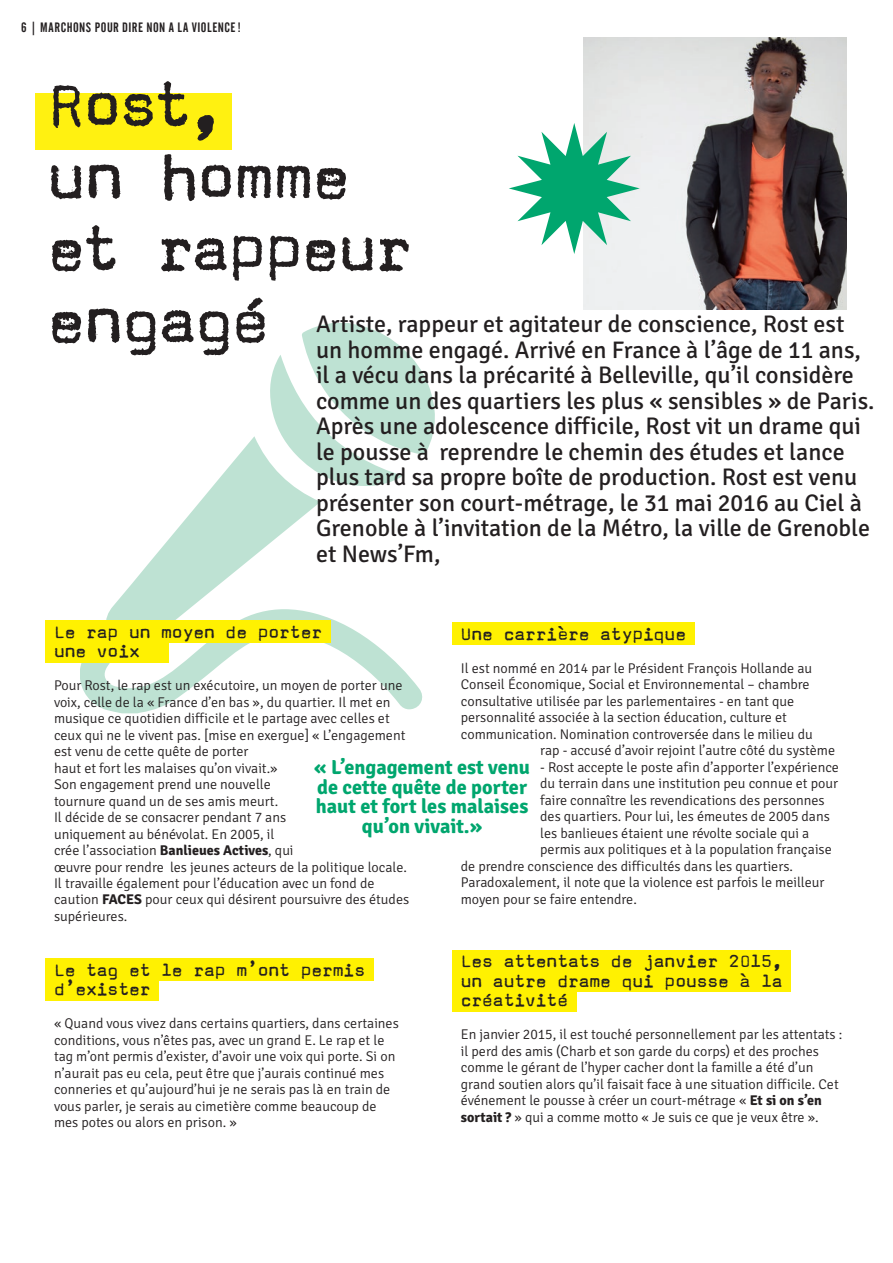
<style>
.page{position:relative;width:893px;height:1263px;background:#fff}
.page>*{position:absolute;margin:0;border:0;box-sizing:border-box;transform-origin:0 0}
.t1{font:70.5px/72px "Magda";letter-spacing:-.03em;color:#231f20}
.t2{font:24px/25.5px "Signika";color:#231f20}
.t3{font:700 20.25px/19.5px "Signika";color:#00a66e;text-align:center}
.t4{font:19.5px/19.5px "Magda";color:#231f20}
.t5{font:300 14.1px/16.5px "Signika";color:#231f20}
.t6{font:13.5px "Alternate Gothic No 2 BT";letter-spacing:.035em;color:#231f20}
.s1{font-weight:700}
</style>
<div class="page">
<div style="left:45px;top:959px;width:329px;height:22px;background:#fff101"></div>
<div style="left:45px;top:978px;width:114px;height:23px;background:#fff101"></div>
<div style="left:35px;top:93px;width:197px;height:57px;background:#fff111"></div>
<img style="left:584px;top:38px;width:262px;height:272px">
<div style="left:452px;top:623px;width:242px;height:22px;background:#fff101"></div>
<div style="left:452px;top:950px;width:339px;height:22px;background:#fff101"></div>
<div style="left:452px;top:969px;width:339px;height:23px;background:#fff101"></div>
<div style="left:452px;top:989px;width:125px;height:22px;background:#fff101"></div>
<svg style="left:80px;top:436px;width:343px;height:277px"></svg>
<svg style="left:268px;top:323px;width:167px;height:163px"></svg>
<div style="left:45px;top:620px;width:286px;height:23px;background:#fff101"></div>
<div style="left:45px;top:640px;width:124px;height:22px;background:#fff101"></div>
<div style="left:583px;top:121px;width:57px;height:133px;background:#ebeced"></div>
<p class="t6" style="left:21px;top:19px;width:221px">6 | MARCHONS POUR DIRE NON A LA VIOLENCE !</p>
<h1 class="t1" style="left:47px;top:68px;width:368px">Rost,<br>un homme et rappeur engagé</h1>
<p class="t2" style="left:316px;top:312px;width:560px">Artiste, rappeur et agitateur de conscience, Rost est un homme engagé. Arrivé en France à l’âge de 11 ans, il a vécu dans la précarité à Belleville, qu’il considère comme un des quartiers les plus « sensibles » de Paris.<br>Après une adolescence difficile, Rost vit un drame qui le pousse à reprendre le chemin des études et lance plus tard sa propre boîte de production. Rost est venu présenter son court-métrage, le 31 mai 2016 au Ciel à Grenoble à l’invitation de la Métro, la ville de Grenoble et News’Fm,</p>
<h3 class="t4" style="left:54px;top:621px;width:270px">Le rap un moyen de porter une voix</h3>
<p class="t5" style="left:54px;top:677px;width:357px">Pour Rost, le rap est un exécutoire, un moyen de porter une voix, celle de la « France d’en bas », du quartier. Il met en musique ce quotidien difficile et le partage avec celles et ceux qui ne le vivent pas. [mise en exergue] « L’engagement est venu de cette quête de porter<br>haut et fort les malaises qu’on vivait.»<br>Son engagement prend une nouvelle<br>tournure quand un de ses amis meurt.<br>Il décide de se consacrer pendant 7 ans<br>uniquement au bénévolat. En 2005, il<br>crée l’association <span class="s1">Banlieues Actives</span>, qui<br>œuvre pour rendre les jeunes acteurs de la politique locale.<br>Il travaille également pour l’éducation avec un fond de caution <span class="s1">FACES</span> pour ceux qui désirent poursuivre des études supérieures.</p>
<h3 class="t4" style="left:461px;top:624px;width:227px">Une carrière atypique</h3>
<p class="t5" style="left:461px;top:660px;width:353px">Il est nommé en 2014 par le Président François Hollande au</p>
<p class="t5" style="left:461px;top:676px;width:350px">Conseil Économique, Social et Environnemental – chambre</p>
<p class="t5" style="left:461px;top:693px;width:335px">consultative utilisée par les parlementaires - en tant que</p>
<p class="t5" style="left:461px;top:709px;width:328px">personnalité associée à la section éducation, culture et</p>
<p class="t5" style="left:461px;top:726px;width:354px">communication. Nomination controversée dans le milieu du</p>
<p class="t5" style="left:540px;top:742px;width:296px">rap - accusé d’avoir rejoint l’autre côté du système</p>
<p class="t5" style="left:540px;top:759px;width:300px">- Rost accepte le poste afin d’apporter l’expérience</p>
<p class="t5" style="left:540px;top:775px;width:300px">du terrain dans une institution peu connue et pour</p>
<p class="t5" style="left:540px;top:792px;width:286px">faire connaître les revendications des personnes</p>
<p class="t5" style="left:540px;top:808px;width:291px">des quartiers. Pour lui, les émeutes de 2005 dans</p>
<p class="t5" style="left:540px;top:825px;width:271px">les banlieues étaient une révolte sociale qui a</p>
<p class="t5" style="left:540px;top:841px;width:293px">permis aux politiques et à la population française</p>
<p class="t5" style="left:461px;top:858px;width:334px">de prendre conscience des difficultés dans les quartiers.</p>
<p class="t5" style="left:461px;top:874px;width:365px">Paradoxalement, il note que la violence est parfois le meilleur</p>
<p class="t5" style="left:461px;top:891px;width:178px">moyen pour se faire entendre.</p>
<h3 class="t3" style="left:314px;top:758px;width:217px">« L’engagement est venu de cette quête de porter haut et fort les malaises qu’on vivait.»</h3>
<h3 class="t4" style="left:54px;top:960px;width:313px">Le tag et le rap m’ont permis d’exister</h3>
<p class="t5" style="left:54px;top:1015px;width:346px">« Quand vous vivez dans certains quartiers, dans certaines conditions, vous n’êtes pas, avec un grand E. Le rap et le tag m’ont permis d’exister, d’avoir une voix qui porte. Si on n’aurait pas eu cela, peut être que j’aurais continué mes conneries et qu’aujourd’hui je ne serais pas là en train de vous parler, je serais au cimetière comme beaucoup de mes potes ou alors en prison. »</p>
<h3 class="t4" style="left:461px;top:951px;width:323px;text-align:justify">Les attentats de janvier 2015, un autre drame qui pousse à la créativité</h3>
<p class="t5" style="left:461px;top:1026px;width:383px">En janvier 2015, il est touché personnellement par les attentats : il perd des amis (Charb et son garde du corps) et des proches comme le gérant de l’hyper cacher dont la famille a été d’un grand soutien alors qu’il faisait face à une situation difficile. Cet événement le pousse à créer un court-métrage « <span class="s1">Et si on s’en sortait ?</span> » qui a comme motto « Je suis ce que je veux être ».</p>
</div>
